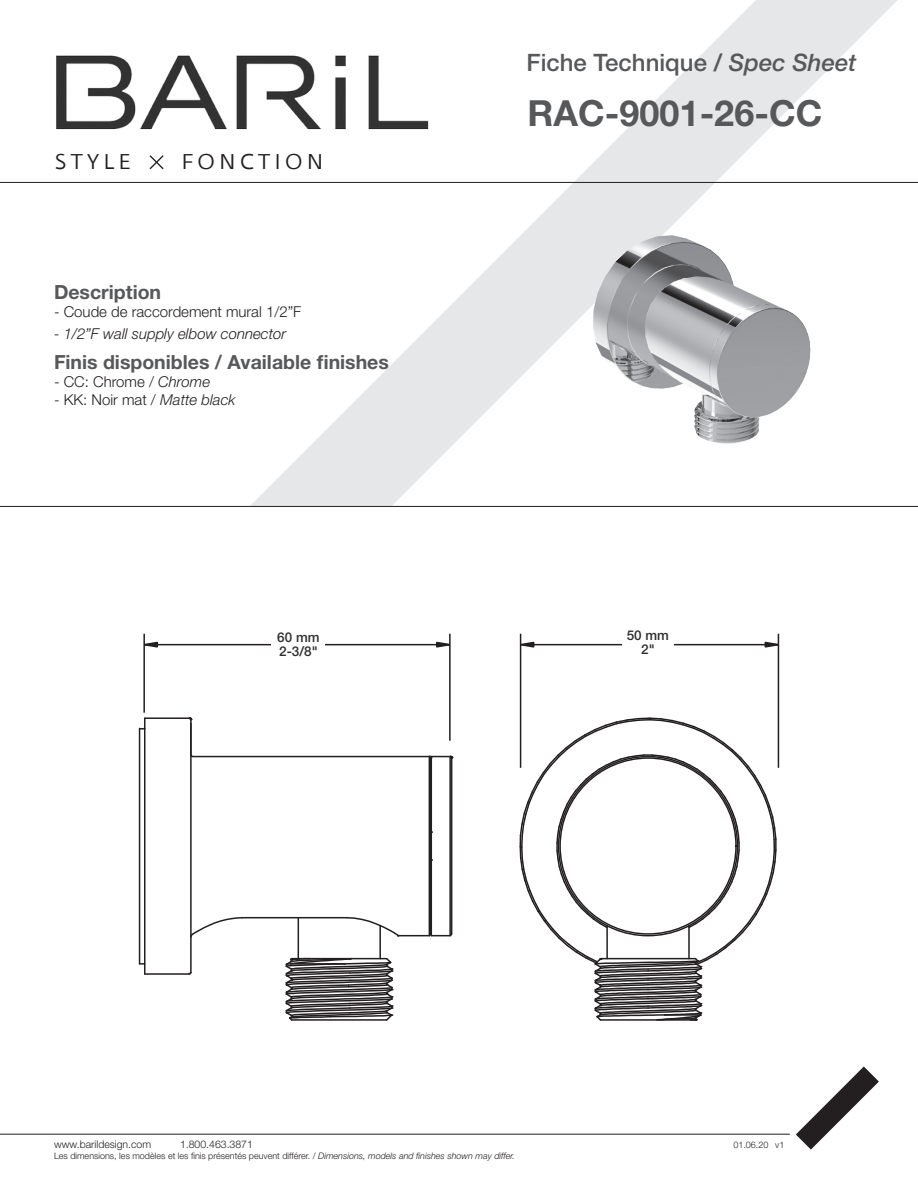
<style>
.page{position:relative;width:918px;height:1188px;background:#fff}
.page>*{position:absolute;margin:0;border:0;box-sizing:border-box;transform-origin:0 0}
.t1{font:700 36px "Helvetica Neue LT Std";color:#57585a}
.t2{font:500 24px "Helvetica Neue LT Std";color:#57585a}
.t3{font:21.3px "Fedra Sans Greek Book TF";letter-spacing:.2em;color:#231f20}
.t4{font:700 19.5px "Helvetica Neue LT Std";color:#57585a}
.t5{font:300 15px "Helvetica Neue LT Std";color:#231f20}
.t6{font:italic 300 15px "Helvetica Neue LT Std";color:#231f20}
.t7{font:500 13.5px/14px "Helvetica Neue LT Std";color:#302f30;text-align:center}
.t8{font:300 10.5px "Helvetica Neue LT Std";color:#231f20}
.t9{font:300 9px "Helvetica Neue LT Std";color:#231f20}
.s1{font-style:italic}
</style>
<div class="page">
<svg style="left:250px;top:0;width:648px;height:506px"></svg>
<img style="left:54px;top:54px;width:378px;height:128px">
<svg style="left:148px;top:154px;width:17px;height:17px"></svg>
<hr style="left:0;top:182px;width:918px;height:1px;background:#231f20">
<hr style="left:0;top:506px;width:918px;height:1px;background:#231f20">
<hr style="left:0;top:1134px;width:790px;height:1px;background:#231f20">
<svg style="left:796px;top:1066px;width:83px;height:84px"></svg>
<hr style="left:139px;top:728px;width:1px;height:236px;background:#231f20">
<hr style="left:144px;top:728px;width:2px;height:246px;background:#231f20">
<svg style="left:140px;top:718px;width:6px;height:12px"></svg>
<hr style="left:190px;top:720px;width:2px;height:35px;background:#231f20">
<hr style="left:190px;top:723px;width:2px;height:250px;background:#231f20">
<hr style="left:145px;top:973px;width:44px;height:2px;background:#231f20">
<hr style="left:398px;top:935px;width:31px;height:1px;background:#231f20">
<svg style="left:190px;top:916px;width:54px;height:23px"></svg>
<hr style="left:242px;top:917px;width:105px;height:1px;background:#231f20">
<hr style="left:298px;top:918px;width:1px;height:41px;background:#231f20">
<hr style="left:379px;top:926px;width:2px;height:33px;background:#231f20">
<svg style="left:345px;top:916px;width:55px;height:22px"></svg>
<hr style="left:192px;top:756px;width:237px;height:1px;background:#231f20">
<hr style="left:429px;top:757px;width:1px;height:179px;background:#231f20">
<hr style="left:430px;top:758px;width:1px;height:176px;background:#231f20">
<hr style="left:431px;top:757px;width:1px;height:179px;background:#231f20">
<hr style="left:449px;top:757px;width:2px;height:179px;background:#231f20">
<hr style="left:451px;top:758px;width:1px;height:176px;background:#231f20">
<hr style="left:145px;top:717px;width:44px;height:2px;background:#231f20">
<svg style="left:285px;top:957px;width:109px;height:64px;background:#787676"></svg>
<svg style="left:187px;top:971px;width:5px;height:4px"></svg>
<svg style="left:428px;top:932px;width:25px;height:5px"></svg>
<svg style="left:429px;top:756px;width:24px;height:3px"></svg>
<svg style="left:519px;top:717px;width:259px;height:304px"></svg>
<svg style="left:764px;top:641px;width:16px;height:8px"></svg>
<hr style="left:530px;top:644px;width:248px;height:1px;background:#231f20">
<hr style="left:778px;top:634px;width:1px;height:134px;background:#231f20">
<svg style="left:519px;top:641px;width:16px;height:8px"></svg>
<hr style="left:520px;top:634px;width:1px;height:134px;background:#231f20">
<svg style="left:145px;top:641px;width:14px;height:7px"></svg>
<svg style="left:435px;top:641px;width:14px;height:7px"></svg>
<hr style="left:143px;top:634px;width:2px;height:79px;background:#231f20">
<hr style="left:144px;top:644px;width:306px;height:1px;background:#231f20">
<hr style="left:449px;top:634px;width:2px;height:107px;background:#231f20">
<div style="left:623px;top:627px;width:51px;height:31px;background:#fff"></div>
<div style="left:271px;top:629px;width:54px;height:31px;background:#fff"></div>
<img style="left:540px;top:182px;width:324px;height:324px">
<h2 class="t2" style="left:526px;top:48px;width:331px">Fiche Technique / <span class="s1">Spec Sheet</span></h2>
<h3 class="t3" style="left:55px;top:151px;width:77px">STYLE</h3>
<h3 class="t3" style="left:181px;top:151px;width:144px">FONCTION</h3>
<p class="t4" style="left:54px;top:280px;width:109px">Description</p>
<p class="t5" style="left:54px;top:302px;width:249px">- Coude de raccordement mural 1/2”F</p>
<p class="t6" style="left:54px;top:325px;width:234px">- 1/2”F wall supply elbow connector</p>
<p class="t4" style="left:54px;top:350px;width:336px">Finis disponibles / Available finishes</p>
<p class="t5" style="left:54px;top:373px;width:158px">- CC: Chrome / <span class="s1">Chrome</span></p>
<p class="t5" style="left:54px;top:391px;width:183px">- KK: Noir mat / <span class="s1">Matte black</span></p>
<p class="t7" style="left:277px;top:630px;width:44px;text-align:left">60 mm<br>2-3/8"</p>
<p class="t1" style="left:528px;top:91px;width:296px">RAC-9001-26-CC</p>
<p class="t7" style="left:627px;top:628px;width:44px">50 mm<br>2"</p>
<p class="t8" style="left:54px;top:1138px;width:99px">www.barildesign.com</p>
<p class="t8" style="left:180px;top:1138px;width:74px">1.800.463.3871</p>
<p class="t9" style="left:733px;top:1139px;width:37px">01.06.20</p>
<p class="t9" style="left:54px;top:1150px;width:463px">Les dimensions, les modèles et les finis présentés peuvent différer. / <span class="s1">Dimensions, models and finishes shown may differ.</span></p>
<p class="t9" style="left:775px;top:1140px;width:11px">v1</p>
</div>
